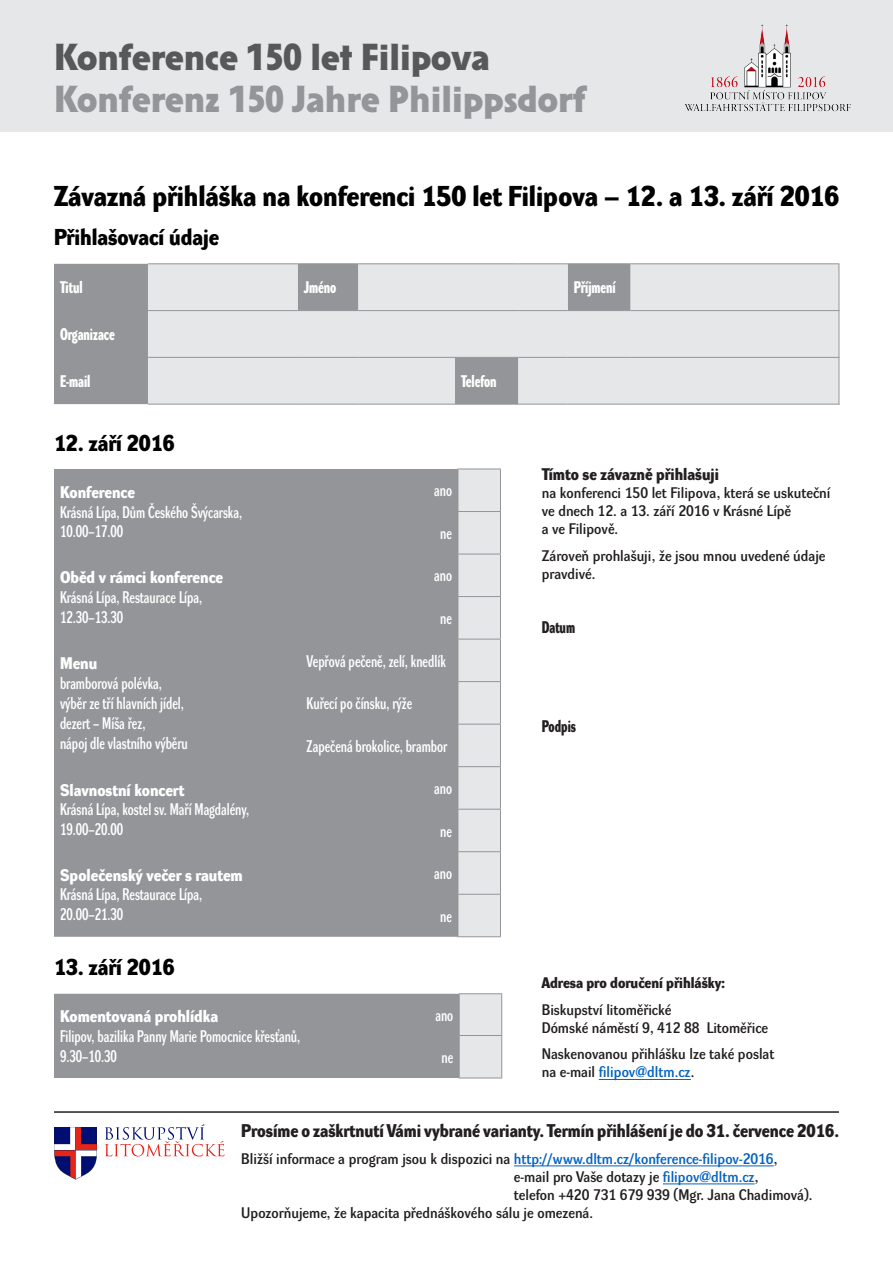
<style>
.page{position:relative;width:893px;height:1263px;background:#fff}
.page>*{position:absolute;margin:0;border:0;box-sizing:border-box;transform-origin:0 0}
.t1{font:500 37.5px "Solpera";color:#939598}
.t2{font:500 37.5px "Solpera";color:#57585a}
.t3{font:700 28.05px "Dyna Grotesk D";color:#000}
.t4{font:700 22.5px "Dyna Grotesk D";color:#000}
.t5{font:700 18px "Dyna Grotesk D";color:#231f20}
.tebulka_text{font:16.5px/19.8px "Dyna Grotesk DC";color:#fff}
.tebulka_text-2{font:700 16.5px "Dyna Grotesk DC";color:#fff}
.t6{font:700 16.5px "Dyna Grotesk D";color:#231f20}
.tebulka_text-3{font:700 16.5px "Dyna Grotesk DC";color:#231f20}
.t7{font:15px/18px "Dyna Grotesk D";color:#231f20}
.t8{font:700 15px "Dyna Grotesk D";color:#231f20}
.s1{font-family:"Dyna Grotesk D";font-weight:700}
.s2{color:#0563c1}
</style>
<div class="page">
<div style="left:0;top:0;width:893px;height:132px;background:#e6e7e9"></div>
<img style="left:685px;top:24px;width:166px;height:88px">
<div style="left:54px;top:469px;width:403px;height:468px;background:#939598"></div>
<div style="left:458px;top:469px;width:42px;height:467px;background:#e6e7e9"></div>
<hr style="left:457px;top:468px;width:44px;height:1px;background:#939598">
<hr style="left:457px;top:469px;width:1px;height:42px;background:#939598">
<hr style="left:500px;top:469px;width:1px;height:42px;background:#939598">
<hr style="left:457px;top:511px;width:44px;height:1px;background:#939598">
<hr style="left:457px;top:512px;width:1px;height:42px;background:#939598">
<hr style="left:500px;top:512px;width:1px;height:42px;background:#939598">
<hr style="left:457px;top:554px;width:44px;height:1px;background:#939598">
<hr style="left:457px;top:554px;width:1px;height:42px;background:#939598">
<hr style="left:500px;top:554px;width:1px;height:42px;background:#939598">
<hr style="left:457px;top:596px;width:44px;height:1px;background:#939598">
<hr style="left:457px;top:597px;width:1px;height:42px;background:#939598">
<hr style="left:500px;top:597px;width:1px;height:42px;background:#939598">
<hr style="left:457px;top:639px;width:44px;height:1px;background:#939598">
<hr style="left:457px;top:639px;width:1px;height:42px;background:#939598">
<hr style="left:500px;top:639px;width:1px;height:42px;background:#939598">
<hr style="left:457px;top:681px;width:44px;height:1px;background:#939598">
<hr style="left:457px;top:682px;width:1px;height:42px;background:#939598">
<hr style="left:500px;top:682px;width:1px;height:42px;background:#939598">
<hr style="left:457px;top:724px;width:44px;height:1px;background:#939598">
<hr style="left:457px;top:725px;width:1px;height:41px;background:#939598">
<hr style="left:500px;top:725px;width:1px;height:41px;background:#939598">
<hr style="left:457px;top:766px;width:44px;height:1px;background:#939598">
<hr style="left:457px;top:767px;width:1px;height:42px;background:#939598">
<hr style="left:500px;top:767px;width:1px;height:42px;background:#939598">
<hr style="left:457px;top:809px;width:44px;height:1px;background:#939598">
<hr style="left:457px;top:810px;width:1px;height:41px;background:#939598">
<hr style="left:500px;top:810px;width:1px;height:41px;background:#939598">
<hr style="left:457px;top:851px;width:44px;height:1px;background:#939598">
<hr style="left:457px;top:852px;width:1px;height:42px;background:#939598">
<hr style="left:500px;top:852px;width:1px;height:42px;background:#939598">
<hr style="left:457px;top:894px;width:44px;height:1px;background:#939598">
<hr style="left:457px;top:895px;width:1px;height:41px;background:#939598">
<hr style="left:500px;top:895px;width:1px;height:41px;background:#939598">
<hr style="left:457px;top:936px;width:44px;height:1px;background:#939598">
<hr style="left:514px;top:1165px;width:260px;height:1px;background:#0563c1">
<hr style="left:663px;top:1183px;width:92px;height:1px;background:#0563c1">
<div style="left:54px;top:264px;width:94px;height:140px;background:#939598"></div>
<svg style="left:148px;top:264px;width:690px;height:140px;background:#dedfe1"></svg>
<hr style="left:148px;top:263px;width:150px;height:1px;background:#939598">
<hr style="left:298px;top:263px;width:60px;height:1px;background:#939598">
<hr style="left:358px;top:263px;width:97px;height:1px;background:#939598">
<hr style="left:455px;top:263px;width:63px;height:1px;background:#939598">
<hr style="left:518px;top:263px;width:50px;height:1px;background:#939598">
<hr style="left:568px;top:263px;width:63px;height:1px;background:#939598">
<hr style="left:631px;top:263px;width:208px;height:1px;background:#939598">
<hr style="left:148px;top:310px;width:150px;height:1px;background:#939598">
<hr style="left:298px;top:310px;width:60px;height:1px;background:#939598">
<hr style="left:358px;top:310px;width:97px;height:1px;background:#939598">
<hr style="left:455px;top:310px;width:63px;height:1px;background:#939598">
<hr style="left:518px;top:310px;width:50px;height:1px;background:#939598">
<hr style="left:568px;top:310px;width:63px;height:1px;background:#939598">
<hr style="left:631px;top:310px;width:208px;height:1px;background:#939598">
<hr style="left:148px;top:357px;width:150px;height:1px;background:#939598">
<hr style="left:298px;top:357px;width:60px;height:1px;background:#939598">
<hr style="left:358px;top:357px;width:97px;height:1px;background:#939598">
<hr style="left:455px;top:357px;width:63px;height:1px;background:#939598">
<hr style="left:518px;top:357px;width:50px;height:1px;background:#939598">
<hr style="left:568px;top:357px;width:63px;height:1px;background:#939598">
<hr style="left:631px;top:357px;width:208px;height:1px;background:#939598">
<hr style="left:148px;top:404px;width:150px;height:1px;background:#939598">
<hr style="left:298px;top:404px;width:60px;height:1px;background:#939598">
<hr style="left:358px;top:404px;width:97px;height:1px;background:#939598">
<hr style="left:455px;top:404px;width:63px;height:1px;background:#939598">
<hr style="left:518px;top:404px;width:50px;height:1px;background:#939598">
<hr style="left:568px;top:404px;width:63px;height:1px;background:#939598">
<hr style="left:631px;top:404px;width:208px;height:1px;background:#939598">
<svg style="left:54px;top:994px;width:447px;height:84px;background:#9a9c9f"></svg>
<hr style="left:459px;top:993px;width:43px;height:1px;background:#939598">
<hr style="left:459px;top:994px;width:1px;height:41px;background:#939598">
<hr style="left:501px;top:994px;width:1px;height:41px;background:#939598">
<hr style="left:459px;top:1035px;width:43px;height:1px;background:#939598">
<hr style="left:459px;top:1036px;width:1px;height:41px;background:#939598">
<hr style="left:501px;top:1036px;width:1px;height:41px;background:#939598">
<hr style="left:459px;top:1077px;width:43px;height:1px;background:#939598">
<hr style="left:54px;top:1111px;width:785px;height:2px;background:#231f20">
<hr style="left:838px;top:264px;width:1px;height:141px;background:#939598">
<hr style="left:599px;top:1079px;width:92px;height:1px;background:#0563c1">
<svg style="left:54px;top:1127px;width:43px;height:52px"></svg>
<svg style="left:105px;top:1124px;width:119px;height:32px"></svg>
<p class="t2" style="left:54px;top:36px;width:437px">Konference 150 let Filipova</p>
<p class="t1" style="left:54px;top:78px;width:533px">Konferenz 150 Jahre Philippsdorf</p>
<p class="t3" style="left:54px;top:179px;width:787px">Závazná přihláška na konferenci 150 let Filipova – 12. a 13. září 2016</p>
<p class="t4" style="left:54px;top:224px;width:167px">Přihlašovací údaje</p>
<p class="tebulka_text-2" style="left:60px;top:278px;width:24px">Titul</p>
<p class="tebulka_text-2" style="left:304px;top:278px;width:34px">Jméno</p>
<p class="tebulka_text-2" style="left:574px;top:278px;width:44px">Příjmení</p>
<p class="tebulka_text-2" style="left:60px;top:325px;width:56px">Organizace</p>
<p class="tebulka_text-2" style="left:60px;top:372px;width:32px">E-mail</p>
<p class="tebulka_text-2" style="left:461px;top:372px;width:37px">Telefon</p>
<p class="t4" style="left:54px;top:429px;width:122px">12. září 2016</p>
<p class="tebulka_text" style="left:60px;top:484px;width:184px"><span class="s1">Konference<br></span>Krásná Lípa, Dům Českého Švýcarska,<br>10.00–17.00</p>
<p class="tebulka_text" style="left:434px;top:482px;width:19px">ano</p>
<p class="tebulka_text" style="left:440px;top:525px;width:13px">ne</p>
<p class="tebulka_text" style="left:60px;top:569px;width:165px"><span class="s1">Oběd v rámci konference<br></span>Krásná Lípa, Restaurace Lípa,<br>12.30–13.30</p>
<p class="tebulka_text" style="left:434px;top:567px;width:19px">ano</p>
<p class="tebulka_text" style="left:440px;top:610px;width:13px">ne</p>
<p class="tebulka_text" style="left:60px;top:655px;width:129px"><span class="s1">Menu<br></span>bramborová polévka, výběr ze tří hlavních jídel, dezert – Míša řez,<br>nápoj dle vlastního výběru</p>
<p class="tebulka_text" style="left:307px;top:652px;width:141px">Vepřová pečeně, zelí, knedlík</p>
<p class="tebulka_text" style="left:307px;top:695px;width:107px">Kuřecí po čínsku, rýže</p>
<p class="tebulka_text" style="left:307px;top:737px;width:142px">Zapečená brokolice, brambor</p>
<p class="tebulka_text" style="left:60px;top:781px;width:191px"><span class="s1">Slavnostní koncert<br></span>Krásná Lípa, kostel sv. Maří Magdalény,<br>19.00–20.00</p>
<p class="tebulka_text" style="left:434px;top:780px;width:19px">ano</p>
<p class="tebulka_text" style="left:440px;top:822px;width:13px">ne</p>
<p class="tebulka_text" style="left:60px;top:866px;width:184px"><span class="s1">Společenský večer s rautem<br></span>Krásná Lípa, Restaurace Lípa,<br>20.00–21.30</p>
<p class="tebulka_text" style="left:434px;top:865px;width:19px">ano</p>
<p class="tebulka_text" style="left:440px;top:907px;width:13px">ne</p>
<p class="t4" style="left:54px;top:954px;width:122px">13. září 2016</p>
<p class="tebulka_text" style="left:60px;top:1008px;width:242px"><span class="s1">Komentovaná prohlídka<br></span>Filipov, bazilika Panny Marie Pomocnice křesťanů,<br>9.30–10.30</p>
<p class="tebulka_text" style="left:435px;top:1007px;width:19px">ano</p>
<p class="tebulka_text" style="left:441px;top:1049px;width:13px">ne</p>
<p class="t6" style="left:542px;top:464px;width:179px">Tímto se závazně přihlašuji</p>
<p class="t7" style="left:542px;top:484px;width:290px">na konferenci 150 let Filipova, která se uskuteční ve dnech 12. a 13. září 2016 v Krásné Lípě<br>a ve Filipově.</p>
<p class="t7" style="left:542px;top:547px;width:285px">Zároveň prohlašuji, že jsou mnou uvedené údaje pravdivé.</p>
<p class="tebulka_text-3" style="left:542px;top:618px;width:35px">Datum</p>
<p class="tebulka_text-3" style="left:542px;top:717px;width:36px">Podpis</p>
<p class="t8" style="left:542px;top:974px;width:185px">Adresa pro doručení přihlášky:</p>
<p class="t7" style="left:542px;top:1001px;width:228px">Biskupství litoměřické<br>Dómské náměstí 9, 412 88 Litoměřice</p>
<p class="t7" style="left:542px;top:1045px;width:234px">Naskenovanou přihlášku lze také poslat na e-mail <span class="s2">filipov@dltm.cz</span>.</p>
<p class="t5" style="left:241px;top:1120px;width:599px">Prosíme o zaškrtnutí Vámi vybrané varianty. Termín přihlášení je do 31. července 2016.</p>
<p class="t7" style="left:514px;top:1150px;width:300px;text-indent:-273px">Bližší informace a program jsou k dispozici na <span class="s2">http://www.dltm.cz/konference-filipov-2016</span>, e-mail pro Vaše dotazy je <span class="s2">filipov@dltm.cz</span>,<br>telefon +420 731 679 939 (Mgr. Jana Chadimová).</p>
<p class="t7" style="left:241px;top:1204px;width:353px">Upozorňujeme, že kapacita přednáškového sálu je omezená.</p>
</div>
